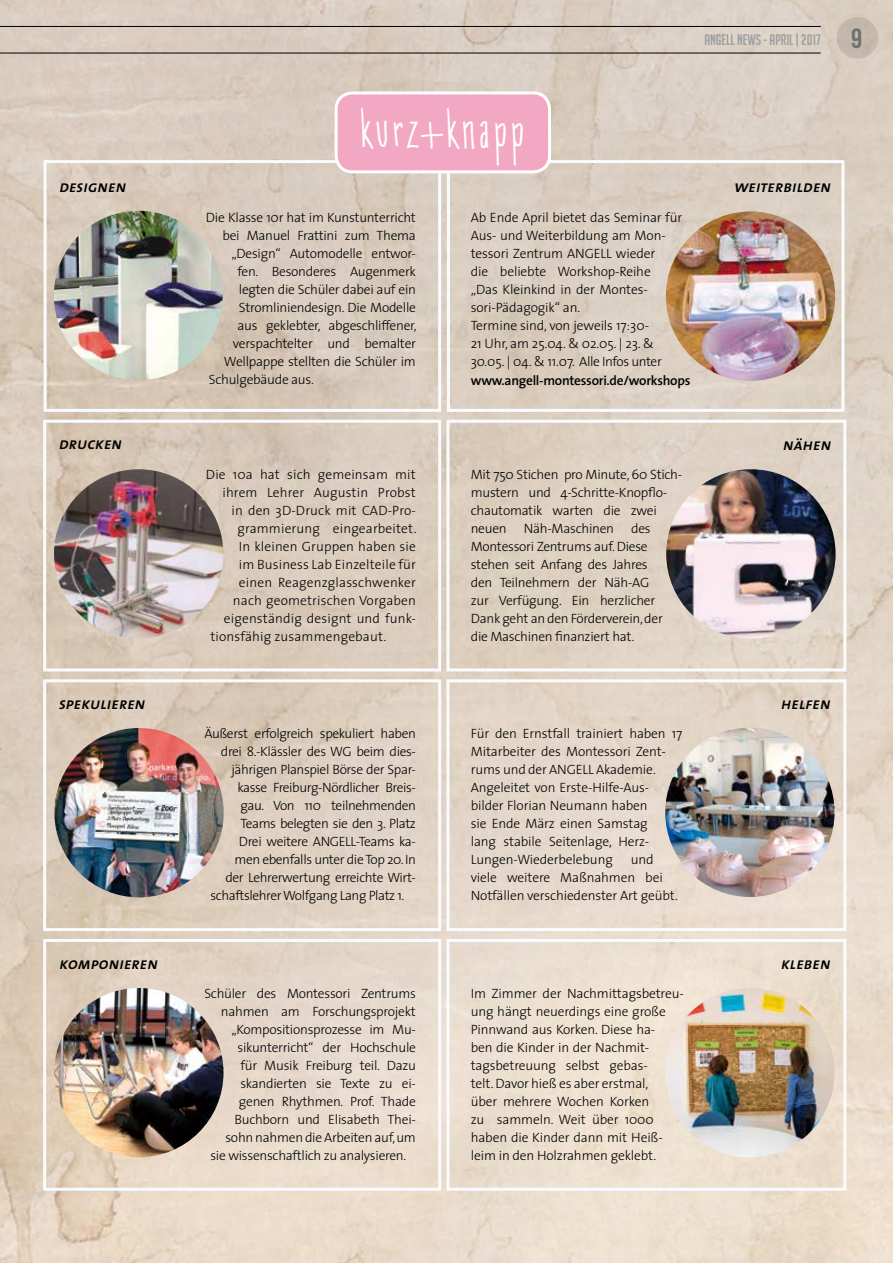
<style>
.page{position:relative;width:893px;height:1263px;background:#fff}
.page>*{position:absolute;margin:0;border:0;box-sizing:border-box;transform-origin:0 0}
.t1{font:45.45px "Skinny Chick";color:#fff}
.t2{font:italic 16.5px "The Sans Semi Bold Caps";color:#000}
.t3{font:15px "Big Noodle Titling";color:#9c9e9f}
.t4{font:300 13.5px/18px "The Sans";letter-spacing:-.02em;color:#000}
.t5{font:300 13.5px "The Sans";letter-spacing:.01em;color:#000}
.t6{font:600 13.5px "The Sans";letter-spacing:-.02em;color:#000}
.s1{font-family:"Bebas Neue";font-size:27.9px;color:#707172}
</style>
<div class="page">
<img style="left:0;top:0;width:893px;height:1263px">
<div style="left:837px;top:17px;width:41px;height:42px;background:#c4b8ab;border-radius:50%"></div>
<hr style="left:0;top:53px;width:821px;height:1px;background:#000">
<hr style="left:0;top:26px;width:821px;height:1px;background:#000">
<div style="left:446px;top:939px;width:400px;height:252px;border:3px solid #f9fcfe"></div>
<div style="left:446px;top:679px;width:400px;height:252px;border:3px solid #f9fcfe"></div>
<div style="left:447px;top:160px;width:397px;height:252px;border:3px solid #f9fcfe"></div>
<div style="left:446px;top:420px;width:400px;height:251px;border:3px solid #f9fcfe"></div>
<div style="left:43px;top:939px;width:398px;height:252px;border:3px solid #f9fcfe"></div>
<div style="left:43px;top:679px;width:398px;height:252px;border:3px solid #f9fcfe"></div>
<div style="left:44px;top:160px;width:397px;height:252px;border:3px solid #f9fcfe"></div>
<div style="left:43px;top:420px;width:398px;height:251px;border:3px solid #f9fcfe"></div>
<img style="left:54px;top:469px;width:169px;height:169px;border-radius:85px">
<img style="left:54px;top:211px;width:169px;height:169px;border-radius:85px">
<img style="left:54px;top:728px;width:170px;height:169px;border-radius:85px">
<img style="left:666px;top:211px;width:169px;height:170px;border-radius:85px">
<img style="left:666px;top:469px;width:170px;height:169px;border-radius:85px">
<img style="left:54px;top:988px;width:169px;height:169px;border-radius:85px">
<div style="left:336px;top:93px;width:214px;height:79px;background:#f2a8c3;border-radius:17px"></div>
<div style="left:335px;top:91px;width:216px;height:82px;border:3px solid #fff;border-radius:17px"></div>
<img style="left:665px;top:988px;width:169px;height:169px;border-radius:85px">
<img style="left:665px;top:728px;width:169px;height:169px;border-radius:85px">
<p class="t3" style="left:704px;top:32px;width:159px">ANGELL NEWS - APRIL | 2017 <span class="s1">9</span></p>
<h1 class="t1" style="left:359px;top:93px;width:169px">kurz+knapp</h1>
<p class="t2" style="left:59px;top:176px;width:68px">designen</p>
<p class="t2" style="left:734px;top:176px;width:98px">weiterbilden</p>
<p class="t4" style="left:206px;top:208px;width:211px">Die Klasse 10r hat im Kunstunterricht</p>
<p class="t4" style="left:222px;top:226px;width:195px">bei Manuel Frattini zum Thema</p>
<p class="t4" style="left:231px;top:244px;width:186px">„Design“ Automodelle entwor-</p>
<p class="t4" style="left:237px;top:262px;width:180px">fen. Besonderes Augenmerk</p>
<p class="t4" style="left:239px;top:280px;width:179px">legten die Schüler dabei auf ein</p>
<p class="t4" style="left:239px;top:298px;width:178px">Stromliniendesign. Die Modelle</p>
<p class="t4" style="left:237px;top:316px;width:181px">aus geklebter, abgeschliffener,</p>
<p class="t4" style="left:233px;top:334px;width:185px">verspachtelter und bemalter</p>
<p class="t4" style="left:224px;top:352px;width:193px">Wellpappe stellten die Schüler im</p>
<p class="t4" style="left:209px;top:370px;width:106px">Schulgebäude aus.</p>
<p class="t4" style="left:471px;top:208px;width:213px">Ab Ende April bietet das Seminar für<br>Aus- und Weiterbildung am Mon&shy;tessori Zentrum ANGELL wieder<br>die beliebte Workshop-Reihe<br>„Das Kleinkind in der Montes&shy;sori-Pädagogik“ an.<br>Termine sind, von jeweils 17:30-<br>21 Uhr, am 25.04. &amp; 02.05. | 23. &amp;<br>30.05. | 04. &amp; 11.07. Alle Infos unter</p>
<p class="t6" style="left:471px;top:372px;width:221px">www.angell-montessori.de/workshops</p>
<p class="t2" style="left:59px;top:433px;width:65px">drucken</p>
<p class="t2" style="left:783px;top:434px;width:50px">nähen</p>
<p class="t5" style="left:206px;top:466px;width:211px">Die 10a hat sich gemeinsam mit</p>
<p class="t5" style="left:222px;top:484px;width:195px">ihrem Lehrer Augustin Probst</p>
<p class="t5" style="left:231px;top:502px;width:186px">in den 3D-Druck mit CAD-Pro-</p>
<p class="t5" style="left:237px;top:520px;width:181px">grammierung eingearbeitet.</p>
<p class="t5" style="left:239px;top:538px;width:179px">In kleinen Gruppen haben sie</p>
<p class="t5" style="left:239px;top:556px;width:179px">im Business Lab Einzelteile für</p>
<p class="t5" style="left:239px;top:574px;width:178px">einen Reagenzglasschwenker</p>
<p class="t5" style="left:233px;top:592px;width:185px">nach geometrischen Vorgaben</p>
<p class="t5" style="left:224px;top:610px;width:193px">eigenständig designt und funk-</p>
<p class="t5" style="left:210px;top:628px;width:177px">tionsfähig zusammengebaut.</p>
<p class="t4" style="left:471px;top:466px;width:213px">Mit 750 Stichen pro Minute, 60 Stich&shy;mustern und 4-Schritte-Knopflo&shy;chautomatik warten die zwei neuen</p>
<p class="t4" style="left:471px;top:520px;width:193px;text-indent:160px">des<br>Montessori Zentrums auf. Diese stehen seit Anfang des Jahres den Teilnehmern der Näh-AG zur Verfügung. Ein herzlicher<br>Dank geht an den Förderverein, der die Maschinen finanziert hat.</p>
<p class="t4" style="left:524px;top:520px;width:92px">Näh-Maschinen</p>
<p class="t2" style="left:59px;top:693px;width:88px">spekulieren</p>
<p class="t2" style="left:781px;top:693px;width:51px">helfen</p>
<p class="t4" style="left:204px;top:724px;width:213px">Äußerst erfolgreich spekuliert haben</p>
<p class="t4" style="left:221px;top:742px;width:197px">drei 8.-Klässler des WG beim dies-</p>
<p class="t4" style="left:231px;top:760px;width:186px">jährigen Planspiel Börse der Spar-</p>
<p class="t4" style="left:237px;top:778px;width:180px">kasse Freiburg-Nördlicher Breis-</p>
<p class="t4" style="left:240px;top:796px;width:177px">gau. Von 110 teilnehmenden</p>
<p class="t4" style="left:240px;top:814px;width:177px">Teams belegten sie den 3. Platz</p>
<p class="t4" style="left:239px;top:832px;width:178px">Drei weitere ANGELL-Teams ka-</p>
<p class="t4" style="left:234px;top:850px;width:183px">men ebenfalls unter die Top 20. In</p>
<p class="t4" style="left:225px;top:868px;width:192px">der Lehrerwertung erreichte Wirt-</p>
<p class="t4" style="left:210px;top:886px;width:195px">schaftslehrer Wolfgang Lang Platz 1.</p>
<p class="t4" style="left:471px;top:724px;width:213px">Für den Ernstfall trainiert haben 17<br>Mitarbeiter des Montessori Zent&shy;rums und der ANGELL Akademie.<br>Angeleitet von Erste-Hilfe-Aus&shy;bilder Florian Neumann haben<br>sie Ende März einen Samstag<br>lang stabile Seitenlage, Herz-<br>Lungen-Wiederbelebung</p>
<p class="t4" style="left:471px;top:850px;width:209px;text-indent:160px">und viele weitere Maßnahmen bei<br>Notfällen verschiedenster Art geübt.</p>
<p class="t2" style="left:60px;top:953px;width:100px">komponieren</p>
<p class="t2" style="left:781px;top:953px;width:51px">kleben</p>
<p class="t4" style="left:204px;top:984px;width:213px">Schüler des Montessori Zentrums</p>
<p class="t4" style="left:221px;top:1002px;width:196px">nahmen am Forschungsprojekt</p>
<p class="t4" style="left:231px;top:1020px;width:186px">„Kompositionsprozesse im Mu-</p>
<p class="t4" style="left:237px;top:1038px;width:180px">sikunterricht“ der Hochschule</p>
<p class="t4" style="left:240px;top:1056px;width:177px">für Musik Freiburg teil. Dazu</p>
<p class="t4" style="left:240px;top:1074px;width:177px">skandierten sie Texte zu ei-</p>
<p class="t4" style="left:239px;top:1092px;width:178px">genen Rhythmen. Prof. Thade</p>
<p class="t4" style="left:234px;top:1110px;width:183px">Buchborn und Elisabeth Thei-</p>
<p class="t4" style="left:225px;top:1128px;width:192px">sohn nahmen die Arbeiten auf, um</p>
<p class="t4" style="left:210px;top:1146px;width:197px">sie wissenschaftlich zu analysieren.</p>
<p class="t4" style="left:471px;top:984px;width:215px">Im Zimmer der Nachmittagsbetreu&shy;ung hängt neuerdings eine große<br>Pinnwand aus Korken. Diese ha-<br>ben die Kinder in der Nachmit&shy;tagsbetreuung selbst gebas-<br>telt. Davor hieß es aber erstmal,<br>über mehrere Wochen Korken<br>zu sammeln. Weit über 1000 haben die Kinder dann mit Heiß&shy;leim in den Holzrahmen geklebt.</p>
</div>
